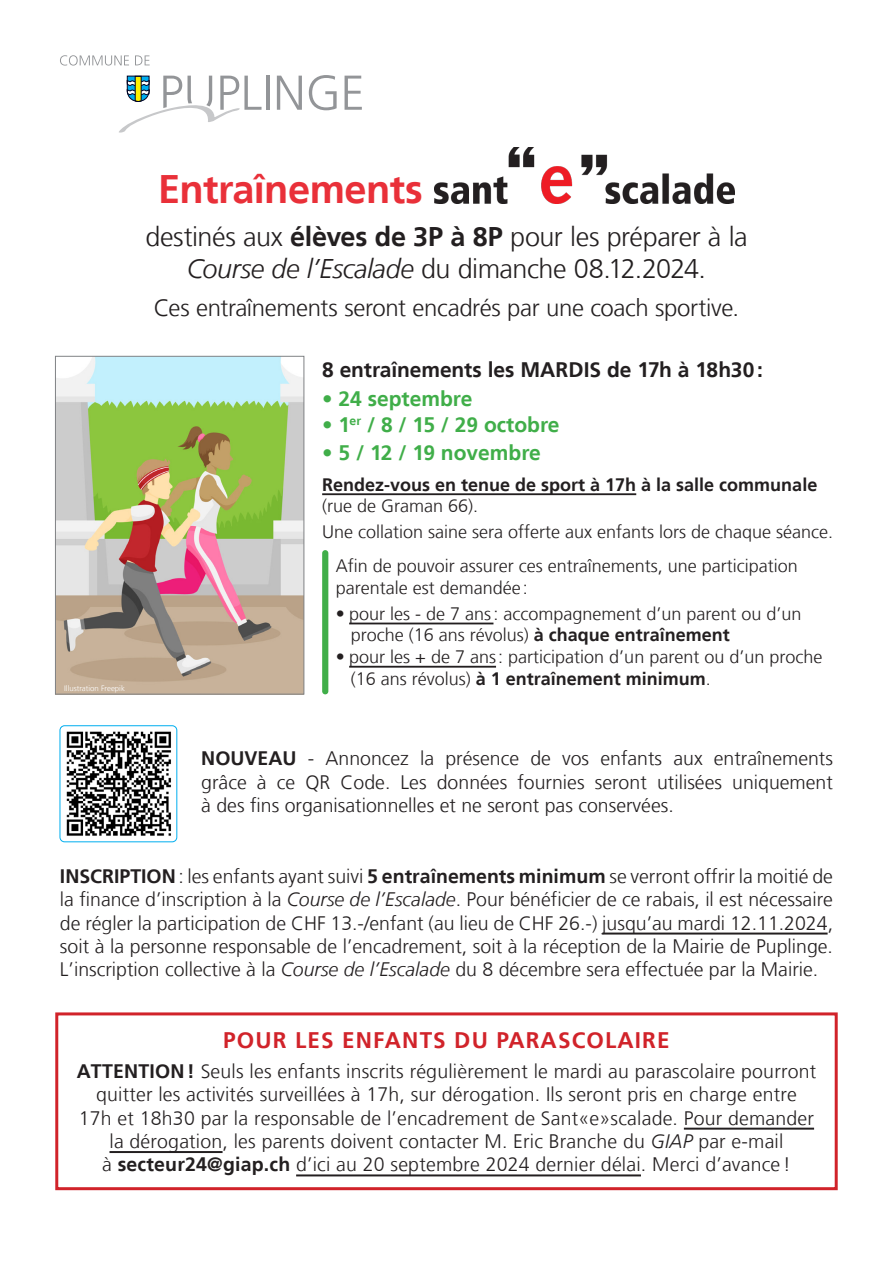
<style>
.page{position:relative;width:893px;height:1263px;background:#fff}
.page>*{position:absolute;margin:0;border:0;box-sizing:border-box;transform-origin:0 0}
.t1{font:700 39.75px "Frutiger LT";letter-spacing:-.015em;color:#e93039}
.t2{font:300 27px/32.4px "Frutiger LT";letter-spacing:-.02em;color:#231f20;text-align:center}
.t3{font:300 24px "Frutiger LT";letter-spacing:-.015em;color:#231f20}
.t4{font:700 22.5px "Frutiger LT";letter-spacing:.05em;color:#d1232a}
.t5{font:700 21px "Frutiger LT";color:#40ae49}
.t6{font:700 21px "Frutiger LT";letter-spacing:-.005em;color:#231f20}
.t7{font:300 19.5px/23.4px "Frutiger LT";letter-spacing:.01em;color:#231f20;text-align:justify}
.t8{font:300 18px/21.6px "Frutiger LT";color:#231f20}
.t9{font:700 18px "Frutiger LT";color:#231f20}
.t10{font:300 7.8px "Frutiger LT";color:#fff}
.s1{font-weight:700}
.s2{font-style:italic}
</style>
<div class="page">
<hr style="left:266px;top:76px;width:3px;height:34px;background:#939598">
<svg style="left:277px;top:76px;width:25px;height:34px"></svg>
<svg style="left:309px;top:75px;width:28px;height:35px"></svg>
<svg style="left:345px;top:76px;width:17px;height:34px"></svg>
<svg style="left:60px;top:55px;width:69px;height:11px"></svg>
<svg style="left:135px;top:55px;width:15px;height:10px"></svg>
<svg style="left:119px;top:75px;width:143px;height:58px"></svg>
<hr style="left:684px;top:1128px;width:130px;height:1px;background:#231f20">
<hr style="left:109px;top:1151px;width:114px;height:2px;background:#231f20">
<hr style="left:296px;top:1174px;width:345px;height:2px;background:#231f20">
<div style="left:55px;top:1012px;width:783px;height:178px;border:3px solid #d1232a"></div>
<hr style="left:602px;top:932px;width:226px;height:2px;background:#231f20">
<hr style="left:322px;top:493px;width:314px;height:2px;background:#231f20">
<hr style="left:349px;top:623px;width:144px;height:1px;background:#231f20">
<hr style="left:349px;top:666px;width:147px;height:2px;background:#231f20">
<img style="left:57px;top:358px;width:245px;height:334px">
<div style="left:55px;top:356px;width:249px;height:338px;border:1px solid #808285"></div>
<img style="left:434px;top:147px;width:301px;height:57px">
<img style="left:60px;top:727px;width:117px;height:115px">
<div style="left:60px;top:725px;width:117px;height:117px;border:1px solid #00aeef;border-radius:5px"></div>
<div style="left:322px;top:550px;width:6px;height:144px;background:#40ae49;border-radius:3px"></div>
<h1 class="t1" style="left:158px;top:166px;width:266px">Entraînements</h1>
<p class="t10" style="left:64px;top:684px;width:62px">Illustration Freepik</p>
<h2 class="t2" style="left:145px;top:221px;width:604px">destinés aux <span class="s1">élèves de 3P à 8P</span> pour les préparer à la<br><span class="s2">Course de l’Escalade</span> du dimanche 08.12.2024.</h2>
<p class="t3" style="left:154px;top:294px;width:587px">Ces entraînements seront encadrés par une coach sportive.</p>
<p class="t6" style="left:322px;top:357px;width:442px">8 entraînements les MARDIS de 17h à 18h30:</p>
<p class="t5" style="left:322px;top:387px;width:152px">• 24 septembre</p>
<p class="t5" style="left:322px;top:412px;width:239px">• 1<sup>er</sup> / 8 / 15 / 29 octobre</p>
<p class="t5" style="left:322px;top:441px;width:220px">• 5 / 12 / 19 novembre</p>
<p class="t9" style="left:322px;top:474px;width:497px">Rendez-vous en tenue de sport à 17h à la salle communale</p>
<p class="t8" style="left:322px;top:493px;width:513px;line-height:25.8px">(rue de Graman 66).<br>Une collation saine sera offerte aux enfants lors de chaque séance.</p>
<p class="t8" style="left:336px;top:556px;width:464px">Afin de pouvoir assurer ces entraînements, une participation parentale est demandée :</p>
<p class="t8" style="left:351px;top:603px;width:452px;text-indent:-15px">• pour les - de 7 ans: accompagnement d’un parent ou d’un proche (16 ans révolus) <span class="s1">à chaque entraînement</span></p>
<p class="t8" style="left:351px;top:646px;width:473px;text-indent:-15px">• pour les + de 7 ans: participation d’un parent ou d’un proche (16 ans révolus) <span class="s1">à 1 entraînement minimum</span>.</p>
<p class="t7" style="left:201px;top:747px;width:633px"><span class="s1">NOUVEAU</span> - Annoncez la présence de vos enfants aux entraînements grâce à ce QR Code. Les données fournies seront utilisées uniquement à des fins organisationnelles et ne seront pas conservées.</p>
<p class="t7" style="left:60px;top:864px;width:775px"><span class="s1">INSCRIPTION</span>: les enfants ayant suivi <span class="s1">5 entraînements minimum</span> se verront offrir la moitié de la finance d’inscription à la <span class="s2">Course de l’Escalade</span>. Pour bénéficier de ce rabais, il est nécessaire de régler la participation de CHF 13.-/enfant (au lieu de CHF 26.-) jusqu’au mardi 12.11.2024, soit à la personne responsable de l’encadrement, soit à la réception de la Mairie de Puplinge.<br>L’inscription collective à la <span class="s2">Course de l’Escalade</span> du 8 décembre sera effectuée par la Mairie.</p>
<p class="t4" style="left:223px;top:1027px;width:448px">POUR LES ENFANTS DU PARASCOLAIRE</p>
<p class="t7" style="left:77px;top:1060px;width:741px;text-align:center"><span class="s1">ATTENTION !</span> Seuls les enfants inscrits régulièrement le mardi au parascolaire pourront quitter les activités surveillées à 17h, sur dérogation. Ils seront pris en charge entre<br>17h et 18h30 par la responsable de l’encadrement de Sant«e»scalade. Pour demander la dérogation, les parents doivent contacter M. Eric Branche du <span class="s2">GIAP</span> par e-mail<br>à <span class="s1">secteur24@giap.ch</span> d’ici au 20 septembre 2024 dernier délai. Merci d’avance !</p>
</div>
